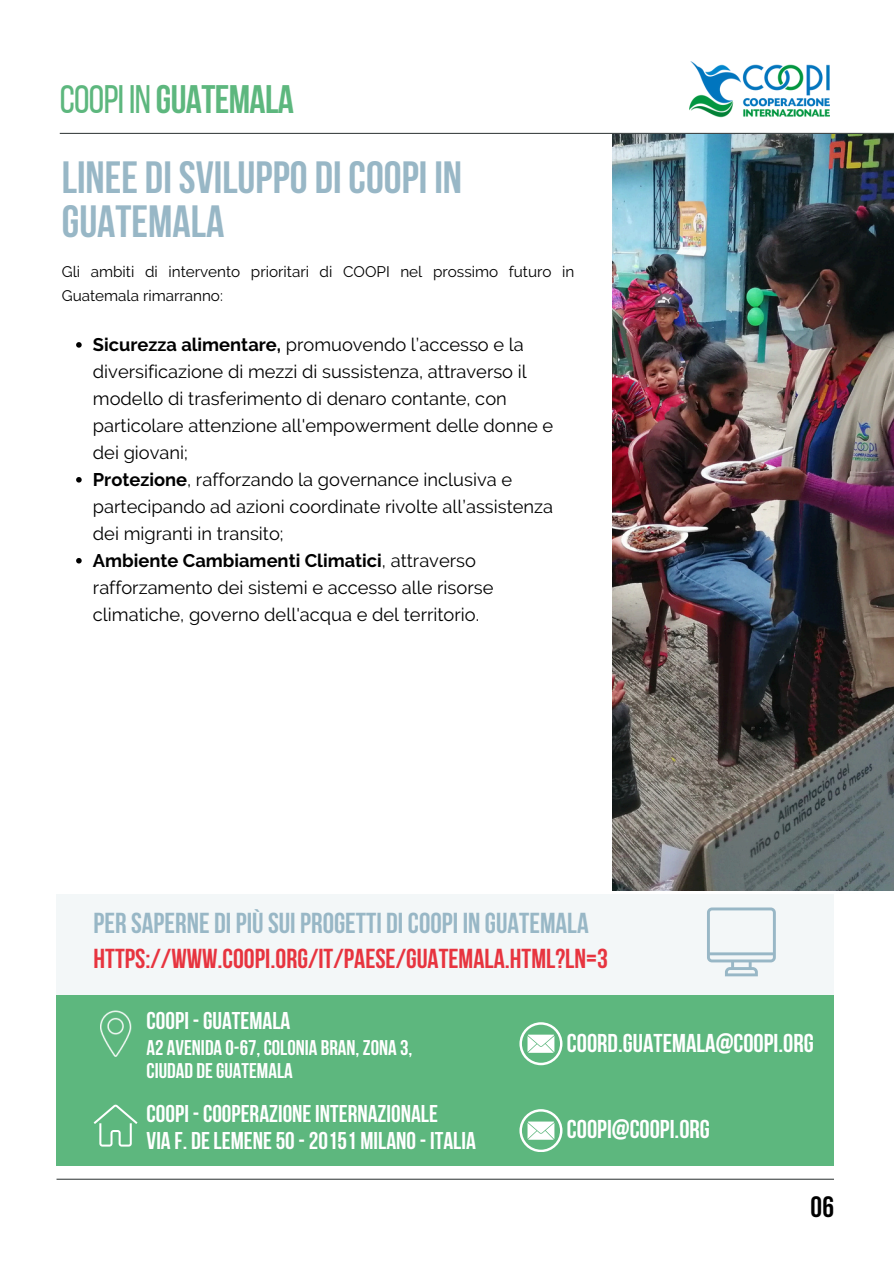
<style>
.page{position:relative;width:894px;height:1264px;background:#fff}
.page>*{position:absolute;margin:0;border:0;box-sizing:border-box;transform-origin:0 0}
.t1{font:700 45px/43.8px "Bebas Neue";color:#98b7c6}
.t2{font:700 39.6px "Bebas Neue";letter-spacing:-.015em;color:#5db77e}
.t3{font:700 29.25px "Bebas Neue";color:#000}
.t4{font:700 28.8px "Bebas Neue";color:#98b7c6}
.t5{font:700 27.3px "Bebas Neue";color:#e7343f}
.t6{font:700 25.65px "Bebas Neue";color:#fff}
.t7{font:700 24.15px/26.7px "Bebas Neue";color:#fff}
.t8{font:700 21.15px/23.7px "Bebas Neue";color:#fff}
.t9{font:18.3px/27px "Raleway";color:#000}
.t10{font:15.3px/23.9px "Raleway";color:#000}
.s1{font-weight:400}
.s2{font-weight:700}
</style>
<div class="page">
<img style="left:612px;top:134px;width:281px;height:756px">
<div style="left:56px;top:995px;width:777px;height:170px;background:#5db77e"></div>
<img style="left:689px;top:62px;width:140px;height:56px">
<hr style="left:60px;top:133px;width:833px;height:1px;background:#414747">
<svg style="left:519px;top:1022px;width:43px;height:42px"></svg>
<div style="left:56px;top:894px;width:777px;height:101px;background:#f3f7f8"></div>
<svg style="left:707px;top:907px;width:68px;height:69px"></svg>
<svg style="left:519px;top:1109px;width:43px;height:42px"></svg>
<svg style="left:94px;top:1104px;width:43px;height:42px"></svg>
<img style="left:100px;top:1010px;width:32px;height:45px">
<hr style="left:56px;top:1178px;width:777px;height:1px;background:#414747">
<svg style="left:76px;top:342px;width:6px;height:5px"></svg>
<svg style="left:76px;top:477px;width:6px;height:5px"></svg>
<svg style="left:76px;top:558px;width:6px;height:5px"></svg>
<h4 class="t2" style="left:60px;top:83px;width:236px"><span class="s1">COOPI IN</span> GUATEMALA</h4>
<h1 class="t1" style="left:62px;top:160px;width:402px">LINEE DI SVILUPPO DI COOPI IN<br>GUATEMALA</h1>
<p class="t10" style="left:62px;top:260px;width:514px">Gli ambiti di intervento prioritari di COOPI nel prossimo futuro in<br>Guatemala rimarranno:</p>
<p class="t9" style="left:93px;top:331px;width:461px"><span class="s2">Sicurezza alimentare,</span> promuovendo l’accesso e la diversificazione di mezzi di sussistenza, attraverso il modello di trasferimento di denaro contante, con particolare attenzione all'empowerment delle donne e dei giovani;</p>
<p class="t9" style="left:93px;top:466px;width:461px"><span class="s2">Protezione</span>, rafforzando la governance inclusiva e partecipando ad azioni coordinate rivolte all’assistenza dei migranti in transito;</p>
<p class="t9" style="left:93px;top:546px;width:402px"><span class="s2">Ambiente Cambiamenti Climatici</span>, attraverso rafforzamento dei sistemi e accesso alle risorse climatiche, governo dell'acqua e del territorio.</p>
<h3 class="t4" style="left:94px;top:911px;width:496px">PER SAPERNE DI PIÙSUI PROGETTI DI COOPI IN GUATEMALA</h3>
<h3 class="t5" style="left:94px;top:947px;width:515px">HTTPS://WWW.COOPI.ORG/IT/PAESE/GUATEMALA.HTML?LN=3</h3>
<p class="t7" style="left:147px;top:1009px;width:145px">COOPI -GUATEMALA</p>
<p class="t8" style="left:147px;top:1037px;width:267px">A2 AVENIDA 0-67, COLONIA BRAN, ZONA 3,<br>CIUDAD DEGUATEMALA</p>
<p class="t7" style="left:147px;top:1102px;width:330px">COOPI -COOPERAZIONEINTERNAZIONALE<br>VIA F. DELEMENE50-20151 MILANO- ITALIA</p>
<p class="t6" style="left:567px;top:1032px;width:248px">COORD.GUATEMALA@COOPI.ORG</p>
<h5 class="t6" style="left:567px;top:1118px;width:144px">COOPI@COOPI.ORG</h5>
<p class="t3" style="left:810px;top:1194px;width:25px">06</p>
</div>
